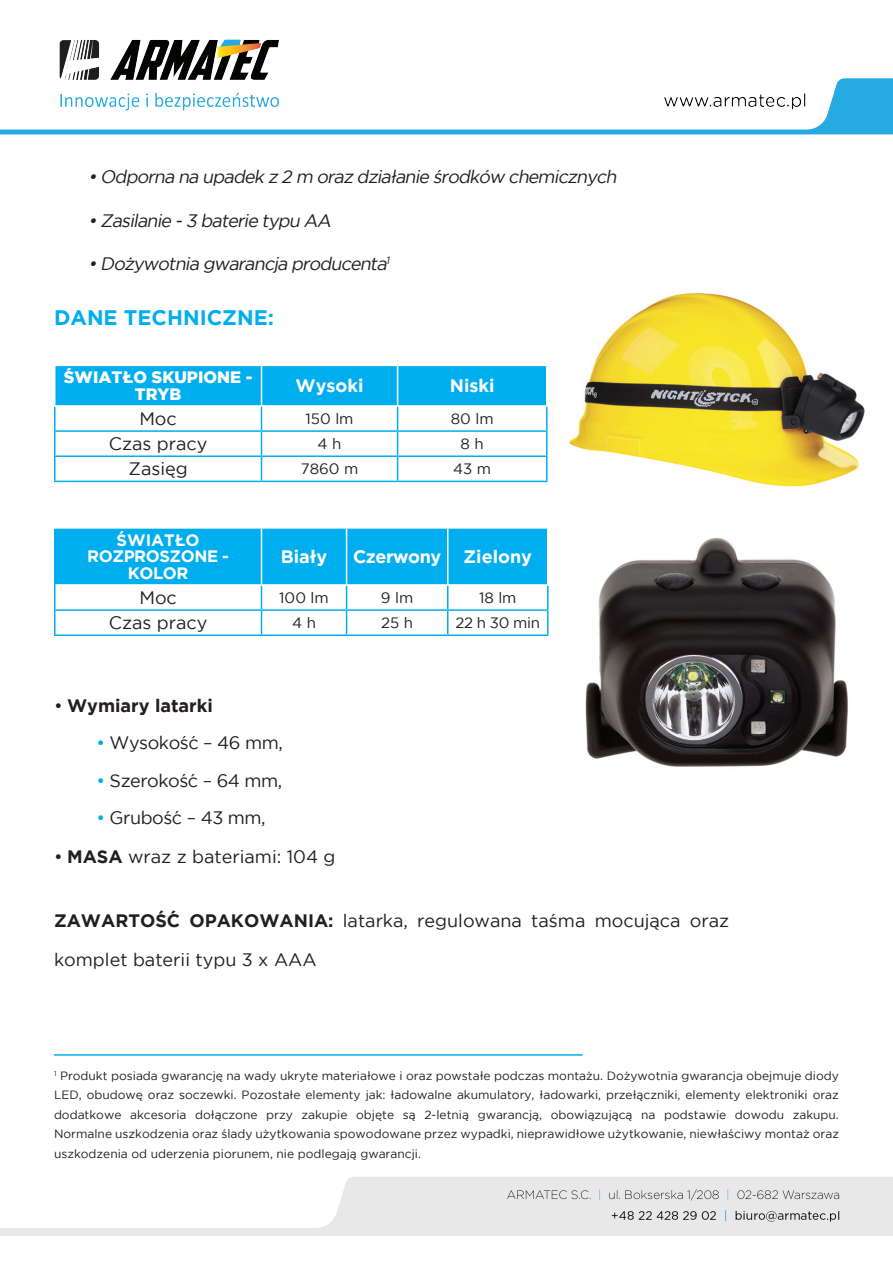
<style>
.page{position:relative;width:893px;height:1263px;background:#fff}
.page>*{position:absolute;margin:0;border:0;box-sizing:border-box;transform-origin:0 0}
.t1{font:700 21px "Gotham PL";color:#00aeef}
.t2{font:18px/39px "Gotham PL";color:#231f20}
.t3{font:italic 18px "Gotham PL";color:#231f20}
.t4{font:18px "Gotham PL";letter-spacing:-.025em;color:#231f20}
.t5{font:700 18px "Gotham PL";color:#fff}
.t6{font:700 18px "Gotham PL";color:#231f20}
.t7{font:700 18px "Gotham PL";letter-spacing:-.025em;color:#fff}
.t8{font:700 16.5px/16.5px "Gotham PL";letter-spacing:-.025em;color:#fff;text-align:center}
.t9{font:900 16.5px/16.5px "Gotham PL";color:#fff;text-align:center}
.t10{font:15px "Gotham PL";color:#231f20}
.t11{font:12px/19.5px "Gotham PL";color:#231f20;text-align:justify}
.s1{font-weight:400}
.s2{color:#00aeef}
.s3{font-weight:700}
</style>
<div class="page">
<img style="left:0;top:39px;width:893px;height:1197px">
<hr style="left:54px;top:1054px;width:529px;height:2px;background:#00aeef">
<hr style="left:54px;top:609px;width:207px;height:2px;background:#00aeef">
<hr style="left:54px;top:585px;width:2px;height:24px;background:#00aeef">
<hr style="left:54px;top:611px;width:2px;height:23px;background:#00aeef">
<hr style="left:54px;top:634px;width:207px;height:2px;background:#00aeef">
<hr style="left:261px;top:634px;width:86px;height:2px;background:#00aeef">
<hr style="left:347px;top:634px;width:101px;height:2px;background:#00aeef">
<hr style="left:54px;top:529px;width:2px;height:56px;background:#00aeef">
<hr style="left:54px;top:527px;width:207px;height:2px;background:#fff">
<hr style="left:261px;top:527px;width:86px;height:2px;background:#fff">
<hr style="left:347px;top:527px;width:101px;height:2px;background:#fff">
<hr style="left:448px;top:527px;width:101px;height:2px;background:#fff">
<hr style="left:547px;top:529px;width:2px;height:55px;background:#fff">
<hr style="left:547px;top:586px;width:2px;height:23px;background:#00aeef">
<hr style="left:448px;top:609px;width:101px;height:2px;background:#00aeef">
<svg style="left:55px;top:528px;width:493px;height:106px"></svg>
<hr style="left:547px;top:611px;width:2px;height:23px;background:#00aeef">
<hr style="left:448px;top:634px;width:101px;height:2px;background:#00aeef">
<hr style="left:448px;top:584px;width:101px;height:2px;background:#fff">
<hr style="left:54px;top:430px;width:207px;height:2px;background:#00aeef">
<hr style="left:398px;top:430px;width:150px;height:2px;background:#00aeef">
<hr style="left:54px;top:455px;width:207px;height:2px;background:#00aeef">
<hr style="left:398px;top:455px;width:150px;height:2px;background:#00aeef">
<svg style="left:55px;top:366px;width:492px;height:115px"></svg>
<hr style="left:54px;top:407px;width:2px;height:23px;background:#00aeef">
<hr style="left:546px;top:407px;width:2px;height:23px;background:#00aeef">
<hr style="left:54px;top:432px;width:2px;height:23px;background:#00aeef">
<hr style="left:546px;top:432px;width:2px;height:23px;background:#00aeef">
<hr style="left:54px;top:457px;width:2px;height:24px;background:#00aeef">
<hr style="left:546px;top:457px;width:2px;height:24px;background:#00aeef">
<hr style="left:54px;top:481px;width:207px;height:1px;background:#00aeef">
<hr style="left:261px;top:481px;width:137px;height:1px;background:#00aeef">
<hr style="left:398px;top:481px;width:150px;height:1px;background:#00aeef">
<hr style="left:54px;top:365px;width:207px;height:1px;background:#fff">
<hr style="left:54px;top:366px;width:2px;height:39px;background:#fff">
<hr style="left:261px;top:365px;width:137px;height:1px;background:#fff">
<hr style="left:261px;top:366px;width:1px;height:39px;background:#fff">
<hr style="left:398px;top:365px;width:150px;height:1px;background:#fff">
<hr style="left:397px;top:366px;width:1px;height:39px;background:#fff">
<hr style="left:546px;top:366px;width:2px;height:39px;background:#fff">
<hr style="left:54px;top:405px;width:207px;height:2px;background:#fff">
<hr style="left:261px;top:405px;width:137px;height:2px;background:#fff">
<hr style="left:398px;top:405px;width:150px;height:2px;background:#fff">
<img style="left:567px;top:239px;width:299px;height:300px">
<img style="left:583px;top:519px;width:267px;height:268px">
<h2 class="t3" style="left:88px;top:167px;width:533px">•Odporna na upadek z 2 m oraz działanie środków chemicznych</h2>
<h2 class="t3" style="left:88px;top:210px;width:248px">•Zasilanie -3 baterie typu AA</h2>
<h2 class="t3" style="left:88px;top:253px;width:305px">•Dożywotnia gwarancja producenta<sup>1</sup></h2>
<h1 class="t1" style="left:54px;top:306px;width:221px">DANE TECHNICZNE:</h1>
<h3 class="t9" style="left:64px;top:369px;width:190px">ŚWIATŁO SKUPIONE -<br>TRYB</h3>
<h2 class="t5" style="left:295px;top:375px;width:70px">Wysoki</h2>
<h2 class="t5" style="left:450px;top:375px;width:46px">Niski</h2>
<h2 class="t2" style="left:139px;top:399px;width:39px">Moc</h2>
<p class="t10" style="left:306px;top:410px;width:49px">150 lm</p>
<p class="t10" style="left:451px;top:410px;width:44px">80 lm</p>
<h2 class="t2" style="left:109px;top:424px;width:100px">Czas pracy</h2>
<p class="t10" style="left:318px;top:435px;width:25px">4 h</p>
<p class="t10" style="left:461px;top:435px;width:25px">8 h</p>
<h2 class="t2" style="left:129px;top:449px;width:61px">Zasięg</h2>
<p class="t10" style="left:301px;top:460px;width:59px">7860 m</p>
<p class="t10" style="left:453px;top:460px;width:40px">43 m</p>
<h3 class="t8" style="left:87px;top:531px;width:143px">ŚWIATŁO<br>ROZPROSZONE -<br>KOLOR</h3>
<h2 class="t5" style="left:281px;top:546px;width:48px">Biały</h2>
<h2 class="t7" style="left:353px;top:546px;width:181px">Czerwony Zielony</h2>
<h2 class="t2" style="left:139px;top:578px;width:39px">Moc</h2>
<p class="t10" style="left:279px;top:589px;width:51px">100 lm</p>
<p class="t10" style="left:381px;top:589px;width:34px">9 lm</p>
<p class="t10" style="left:479px;top:589px;width:39px">18 lm</p>
<h2 class="t2" style="left:109px;top:603px;width:100px">Czas pracy</h2>
<p class="t10" style="left:292px;top:614px;width:25px">4 h</p>
<p class="t10" style="left:381px;top:614px;width:33px">25 h</p>
<p class="t10" style="left:456px;top:614px;width:86px">22 h 30 min</p>
<h2 class="t6" style="left:54px;top:695px;width:160px"><span class="s1">•</span> Wymiary latarki</h2>
<h2 class="t4" style="left:97px;top:733px;width:188px"><span class="s2">•</span> Wysokość – 46 mm,</h2>
<h2 class="t4" style="left:97px;top:770px;width:187px"><span class="s2">•</span> Szerokość – 64 mm,</h2>
<h2 class="t4" style="left:97px;top:807px;width:171px"><span class="s2">•</span> Grubość – 43 mm,</h2>
<h2 class="t2" style="left:54px;top:837px;width:283px">• <span class="s3">MASA</span> wraz z bateriami: 104 g</h2>
<h2 class="t2" style="left:54px;top:901px;width:677px"><span class="s3">ZAWARTOŚĆ OPAKOWANIA:</span> latarka, regulowana taśma mocująca oraz komplet baterii typu 3 x AAA</h2>
<p class="t11" style="left:54px;top:1065px;width:786px"><sup>1</sup> Produkt posiada gwarancję na wady ukryte materiałowe i oraz powstałe podczas montażu. Dożywotnia gwarancja obejmuje diody LED, obudowę oraz soczewki. Pozostałe elementy jak: ładowalne akumulatory, ładowarki, przełączniki, elementy elektroniki oraz dodatkowe akcesoria dołączone przy zakupie objęte są 2-letnią gwarancją, obowiązującą na podstawie dowodu zakupu.<br>Normalne uszkodzenia oraz ślady użytkowania spowodowane przez wypadki, nieprawidłowe użytkowanie, niewłaściwy montaż oraz uszkodzenia od uderzenia piorunem, nie podlegają gwarancji.</p>
</div>
